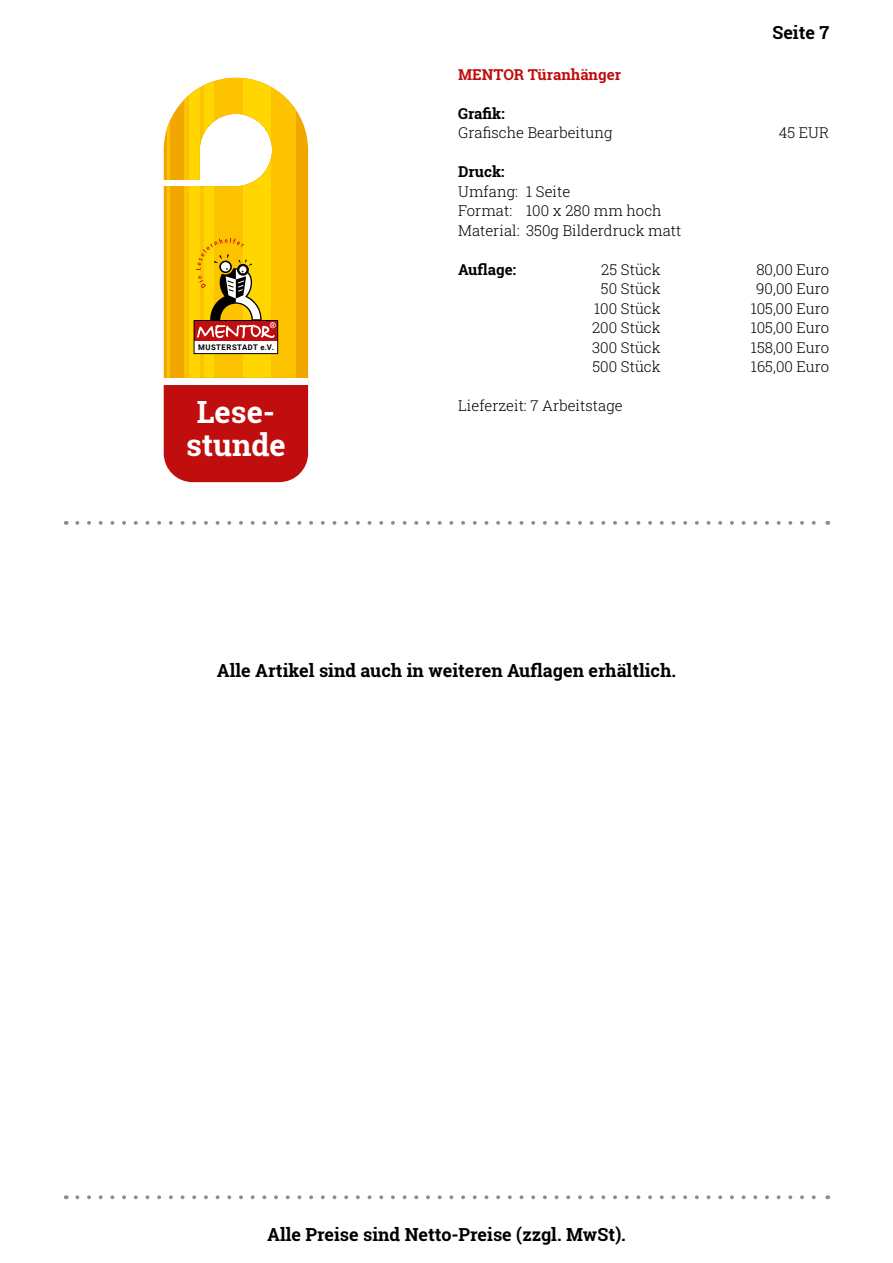
<style>
.page{position:relative;width:893px;height:1263px;background:#fff}
.page>*{position:absolute;margin:0;border:0;box-sizing:border-box;transform-origin:0 0}
.t1{font:700 30.6px/33.6px "Roboto Slab";color:#fff;text-align:center}
.t2{font:700 18px "Roboto Slab";color:#000}
.t3{font:300 15px/19.5px "Roboto Slab";color:#000}
.t4{font:700 15px "Roboto Slab";color:#000}
.t5{font:700 15px "Roboto Slab";color:#c00d0e}
.t6{font:700 7.8px "Roboto";letter-spacing:.07em;color:#000}
</style>
<div class="page">
<svg style="left:77px;top:1195px;width:739px;height:4px"></svg>
<svg style="left:77px;top:521px;width:739px;height:4px"></svg>
<div style="left:167px;top:78px;width:33px;height:300px;background:#f1a700"></div>
<svg style="left:184px;top:78px;width:124px;height:300px"></svg>
<svg style="left:164px;top:78px;width:6px;height:300px;background:#f8c22d"></svg>
<div style="left:164px;top:385px;width:144px;height:97px;background:#c00d0e"></div>
<div style="left:194px;top:320px;width:84px;height:34px;background:#fff"></div>
<div style="left:194px;top:321px;width:84px;height:20px;background:#c00d0e"></div>
<div style="left:194px;top:320px;width:84px;height:34px;border:1px solid #000"></div>
<svg style="left:196px;top:238px;width:80px;height:100px"></svg>
<div style="left:146px;top:180px;width:64px;height:5px;background:#fff"></div>
<p class="t6" style="left:198px;top:341px;width:77px">MUSTERSTADT e.V.</p>
<h1 class="t1" style="left:186px;top:394px;width:101px">Lese&shy;stunde</h1>
<p class="t2" style="left:772px;top:20px;width:58px">Seite 7</p>
<p class="t5" style="left:458px;top:64px;width:164px">MENTOR Türanhänger</p>
<p class="t4" style="left:458px;top:103px;width:48px">Grafik:</p>
<p class="t3" style="left:458px;top:122px;width:156px">Grafische Bearbeitung</p>
<p class="t3" style="left:779px;top:122px;width:52px">45 EUR</p>
<p class="t4" style="left:458px;top:161px;width:48px">Druck:</p>
<p class="t3" style="left:458px;top:181px;width:225px">Umfang: 1 Seite<br>Format: 100 x 280 mm hoch<br>Material: 350g Bilderdruck matt</p>
<p class="t4" style="left:458px;top:259px;width:59px">Auflage:</p>
<p class="t3" style="left:601px;top:259px;width:61px">25 Stück</p>
<p class="t3" style="left:756px;top:259px;width:74px">80,00 Euro</p>
<p class="t3" style="left:601px;top:278px;width:61px">50 Stück</p>
<p class="t3" style="left:756px;top:278px;width:74px">90,00 Euro</p>
<p class="t3" style="left:594px;top:298px;width:68px">100 Stück</p>
<p class="t3" style="left:751px;top:298px;width:80px">105,00 Euro</p>
<p class="t3" style="left:592px;top:317px;width:70px">200 Stück</p>
<p class="t3" style="left:751px;top:317px;width:80px">105,00 Euro</p>
<p class="t3" style="left:592px;top:337px;width:70px">300 Stück</p>
<p class="t3" style="left:751px;top:337px;width:80px">158,00 Euro</p>
<p class="t3" style="left:592px;top:356px;width:70px">500 Stück</p>
<p class="t3" style="left:751px;top:356px;width:80px">165,00 Euro</p>
<p class="t3" style="left:458px;top:395px;width:166px">Lieferzeit: 7 Arbeitstage</p>
<p class="t2" style="left:217px;top:658px;width:461px">Alle Artikel sind auch in weiteren Auflagen erhältlich.</p>
<p class="t2" style="left:267px;top:1222px;width:360px">Alle Preise sind Netto-Preise (zzgl. MwSt).</p>
</div>
